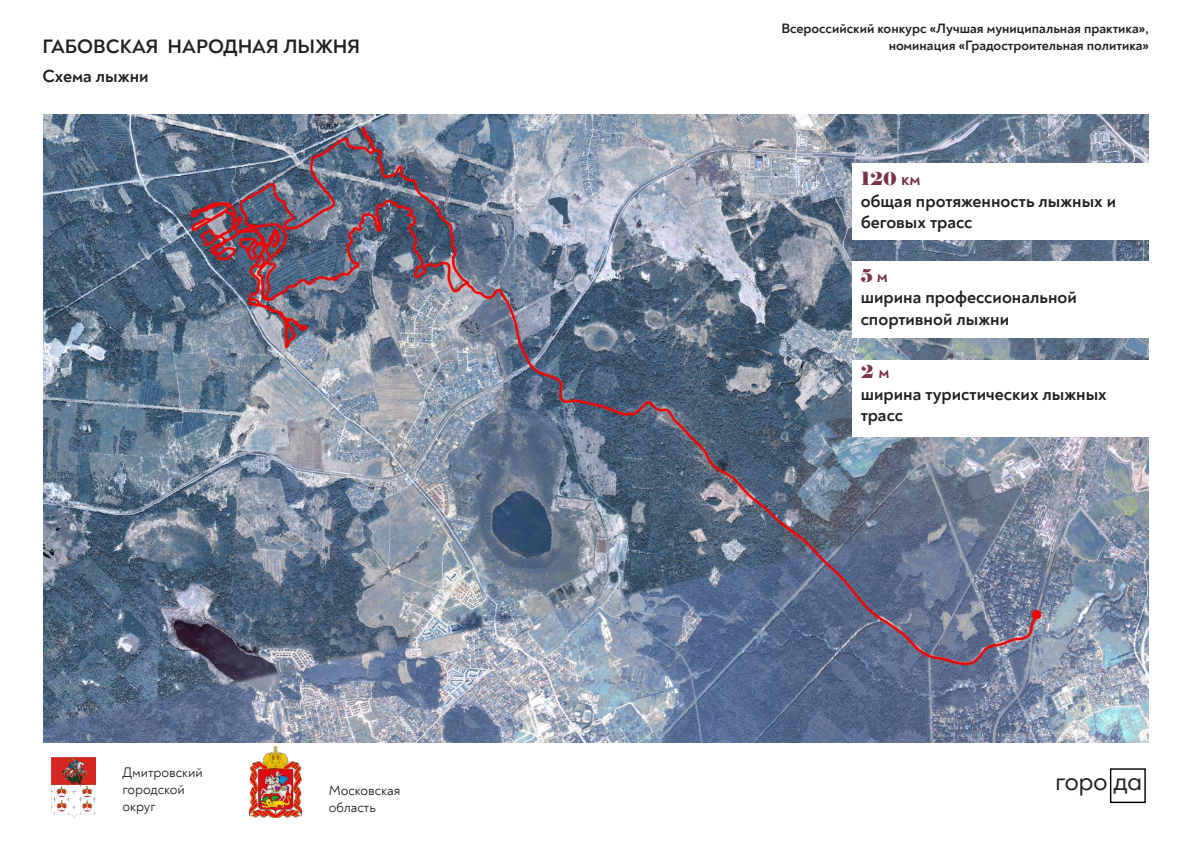
<style>
.page{position:relative;width:1191px;height:842px;background:#fff}
.page>*{position:absolute;margin:0;border:0;box-sizing:border-box;transform-origin:0 0}
.t1{font:24px "Harmonia Sans Pro Cyr";color:#231f20}
.t2{font:700 20px "Noah";color:#231f20}
.t3{font:700 18px/21.6px "Noah";color:#231f20}
.t4{font:18px "Elephant";color:#76314c}
.t5{font:700 14px/16.8px "Noah";color:#231f20;text-align:right}
.t6{font:14px/16.8px "Noah";color:#231f20}
.s1{font-family:"Noah";font-weight:700}
</style>
<div class="page">
<img style="left:249px;top:747px;width:53px;height:70px">
<img style="left:51px;top:758px;width:44px;height:59px">
<div style="left:1110px;top:768px;width:35px;height:35px;border:1px solid #000"></div>
<img style="left:43px;top:115px;width:1105px;height:627px">
<div style="left:852px;top:164px;width:296px;height:76px;background:#fff"></div>
<div style="left:852px;top:360px;width:296px;height:76px;background:#fff"></div>
<div style="left:852px;top:261px;width:296px;height:77px;background:#fff"></div>
<p class="t2" style="left:43px;top:33px;width:319px">ГАБОВСКАЯ НАРОДНАЯ ЛЫЖНЯ</p>
<p class="t3" style="left:43px;top:65px;width:108px">Схема лыжни</p>
<p class="t6" style="left:122px;top:764px;width:82px">Дмитровский городской округ</p>
<p class="t6" style="left:329px;top:782px;width:73px">Московская область</p>
<p class="t5" style="left:781px;top:20px;width:369px">Всероссийский конкурс «Лучшая муниципальная практика», номинация «Градостроительная политика»</p>
<p class="t4" style="left:860px;top:168px;width:61px">120 <span class="s1">км</span></p>
<p class="t3" style="left:860px;top:190px;width:257px">общая протяженность лыжных и беговых трасс</p>
<p class="t4" style="left:860px;top:264px;width:29px">5 <span class="s1">м</span></p>
<p class="t3" style="left:860px;top:286px;width:218px">ширина профессиональной спортивной лыжни</p>
<p class="t4" style="left:860px;top:360px;width:30px">2 <span class="s1">м</span></p>
<p class="t3" style="left:860px;top:383px;width:248px">ширина туристических лыжных трасс</p>
<h1 class="t1" style="left:1055px;top:767px;width:88px">горо да</h1>
</div>
